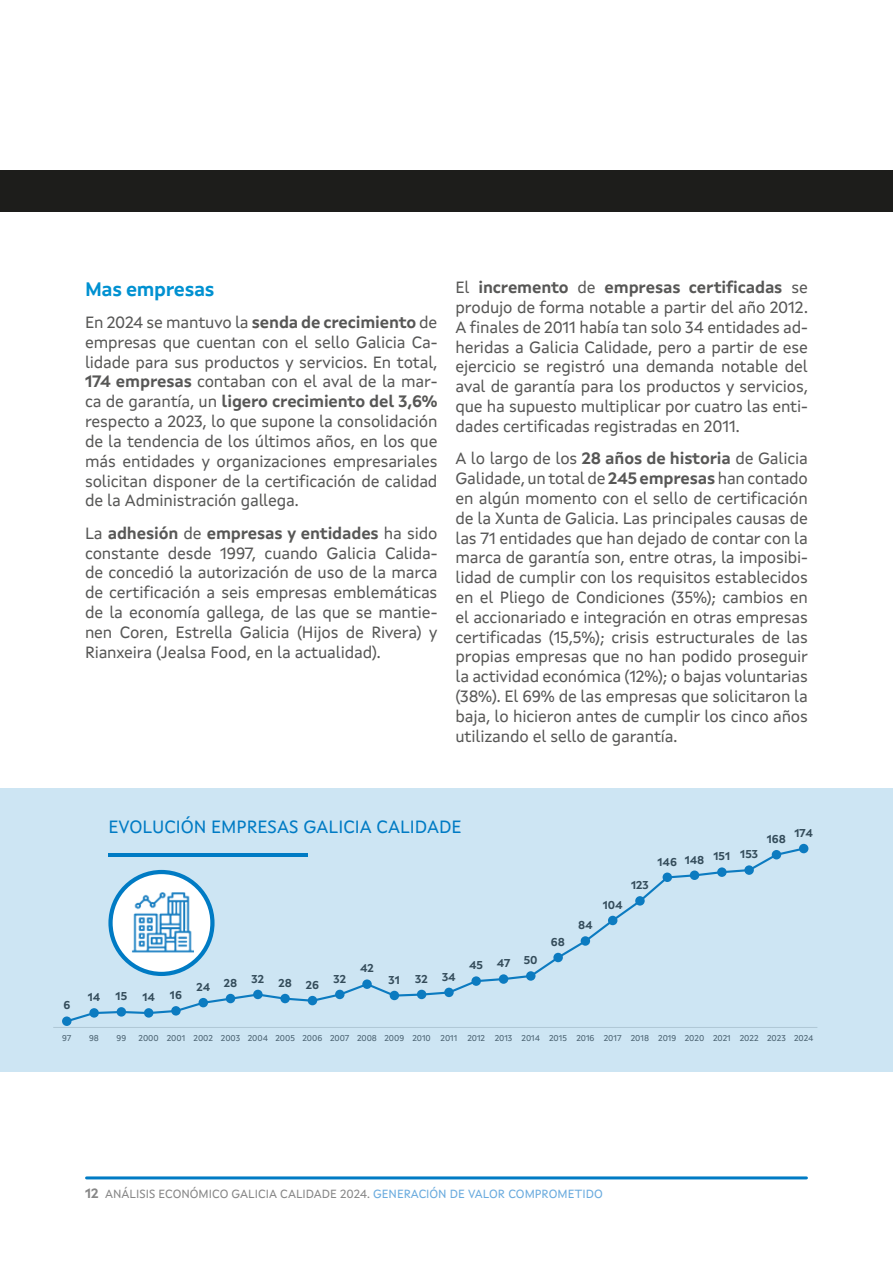
<style>
.page{position:relative;width:893px;height:1263px;background:#fff}
.page>*{position:absolute;margin:0;border:0;box-sizing:border-box;transform-origin:0 0}
.t1{font:700 19.5px "Xunta Sans";letter-spacing:-.02em;color:#0091d1}
.t2{font:18px "Xunta Sans";color:#007bc4}
.t3{font:16.5px/19.8px "Xunta Sans";letter-spacing:-.01em;color:#575756;text-align:justify}
.t4{font:12px "Xunta Sans";color:#878787}
.t5{font:700 11.4px "Xunta Sans";color:#414141}
.t6{font:8.55px "Xunta Sans";color:#5b5a5a}
.s1{font-weight:700}
.s2{font-weight:700;font-size:13.5px}
.s3{color:#6aabde}
</style>
<div class="page">
<hr style="left:87px;top:1176px;width:719px;height:3px;background:#007bc4">
<div style="left:0;top:788px;width:893px;height:284px;background:#cde5f3"></div>
<hr style="left:108px;top:853px;width:200px;height:3px;background:#007bc4">
<div style="left:111px;top:872px;width:101px;height:102px;background:#fff;border-radius:50%"></div>
<img style="left:132px;top:892px;width:61px;height:60px">
<div style="left:108px;top:870px;width:107px;height:106px;border:4px solid #007bc4;border-radius:50%"></div>
<div style="left:0;top:170px;width:893px;height:41px;background:#1d1d1b"></div>
<p class="t1" style="left:85px;top:277px;width:131px">Mas empresas</p>
<p class="t3" style="left:85px;top:312px;width:354px">En 2024 se mantuvo la <span class="s1">senda de crecimiento</span> de empresas que cuentan con el sello Galicia Ca&shy;lidade para sus productos y servicios. En total, <span class="s1">174 empresas</span> contaban con el aval de la mar&shy;ca de garantía, un <span class="s1">ligero crecimiento del 3,6% </span>respecto a 2023, lo que supone la consolidación de la tendencia de los últimos años, en los que más entidades y organizaciones empresariales solicitan disponer de la certificación de calidad de la Administración gallega.</p>
<p class="t3" style="left:85px;top:523px;width:354px">La <span class="s1">adhesión</span> de <span class="s1">empresas y entidades</span> ha sido constante desde 1997, cuando Galicia Calida&shy;de concedió la autorización de uso de la marca de certificación a seis empresas emblemáticas de la economía gallega, de las que se mantie&shy;nen Coren, Estrella Galicia (Hijos de Rivera) y Rianxeira (Jealsa Food, en la actualidad).</p>
<p class="t3" style="left:455px;top:277px;width:354px">El <span class="s1">incremento</span> de <span class="s1">empresas certificadas</span> se produjo de forma notable a partir del año 2012.<br>A finales de 2011 había tan solo 34 entidades ad&shy;heridas a Galicia Calidade, pero a partir de ese ejercicio se registró una demanda notable del aval de garantía para los productos y servicios, que ha supuesto multiplicar por cuatro las enti&shy;dades certificadas registradas en 2011.</p>
<p class="t3" style="left:455px;top:449px;width:354px">A lo largo de los <span class="s1">28 años de historia</span> de Galicia Galidade, un total de <span class="s1">245 empresas</span> han contado en algún momento con el sello de certificación de la Xunta de Galicia. Las principales causas de las 71 entidades que han dejado de contar con la marca de garantía son, entre otras, la imposibi&shy;lidad de cumplir con los requisitos establecidos en el Pliego de Condiciones (35%); cambios en el accionariado e integración en otras empresas certificadas (15,5%); crisis estructurales de las propias empresas que no han podido proseguir la actividad económica (12%); o bajas voluntarias (38%). El 69% de las empresas que solicitaron la baja, lo hicieron antes de cumplir los cinco años utilizando el sello de garantía.</p>
<p class="t5" style="left:63px;top:998px;width:8px">6</p>
<p class="t2" style="left:108px;top:816px;width:355px">EVOLUCIÓN EMPRESAS GALICIA CALIDADE</p>
<p class="t5" style="left:88px;top:990px;width:14px">14</p>
<p class="t5" style="left:116px;top:989px;width:13px">15</p>
<p class="t5" style="left:142px;top:990px;width:14px">14</p>
<p class="t5" style="left:170px;top:988px;width:14px">16</p>
<p class="t5" style="left:196px;top:978px;width:42px">24 28</p>
<p class="t5" style="left:252px;top:972px;width:14px">32</p>
<p class="t5" style="left:278px;top:977px;width:42px">28 26</p>
<p class="t5" style="left:333px;top:972px;width:14px">32</p>
<p class="t5" style="left:360px;top:961px;width:15px">42</p>
<p class="t5" style="left:389px;top:973px;width:13px">31</p>
<p class="t5" style="left:415px;top:971px;width:42px">32 34</p>
<p class="t5" style="left:469px;top:956px;width:70px">45 47 50</p>
<p class="t5" style="left:551px;top:935px;width:16px">68</p>
<p class="t5" style="left:578px;top:918px;width:16px">84</p>
<p class="t5" style="left:603px;top:898px;width:21px">104</p>
<p class="t5" style="left:631px;top:878px;width:19px">123</p>
<p class="t5" style="left:657px;top:851px;width:102px">146 148 151 153</p>
<p class="t5" style="left:767px;top:832px;width:21px">168</p>
<p class="t5" style="left:794px;top:826px;width:20px">174</p>
<p class="t6" style="left:62px;top:1033px;width:11px">97</p>
<p class="t6" style="left:89px;top:1033px;width:11px">98</p>
<p class="t6" style="left:117px;top:1033px;width:11px">99</p>
<p class="t6" style="left:139px;top:1033px;width:676px">2000 2001 2002 2003 2004 2005 2006 2007 2008 2009 2010 2011 2012 2013 2014 2015 2016 2017 2018 2019 2020 2021 2022 2023 2024</p>
<p class="t4" style="left:85px;top:1186px;width:519px"><span class="s2">12</span> ANÁLISIS ECONÓMICO GALICIA CALIDADE 2024. <span class="s3">GENERACIÓN DE VALOR COMPROMETIDO</span></p>
</div>
